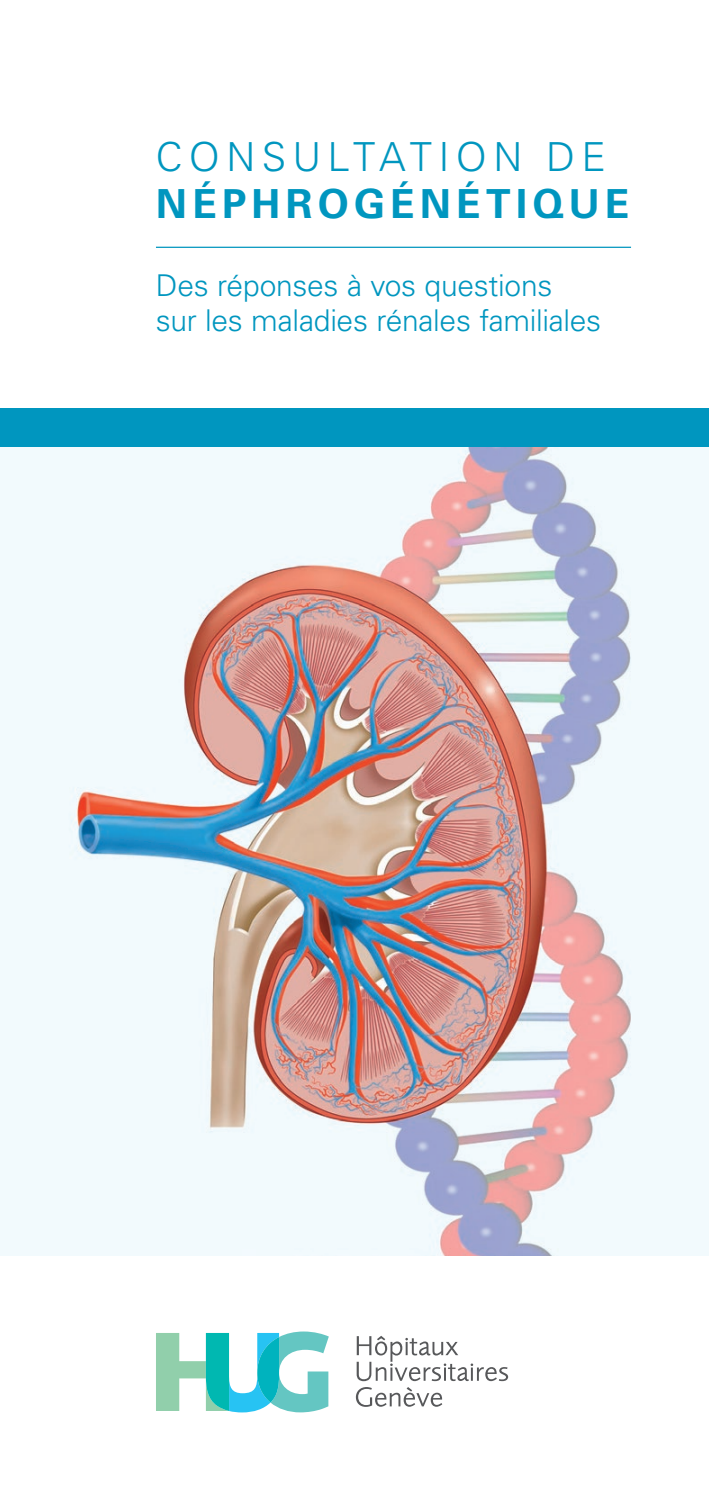
<style>
.page{position:relative;width:709px;height:1489px;background:#fff}
.page>*{position:absolute;margin:0;border:0;box-sizing:border-box;transform-origin:0 0}
.t1{font:700 40px "Univers LT Std";letter-spacing:.13em;color:#0096bf}
.t2{font:300 40px "Univers LT Std";letter-spacing:.155em;color:#0096bf}
.t3{font:300 30px/35px "Univers LT Std";letter-spacing:-.01em;color:#0096bf}
</style>
<div class="page">
<img style="left:0;top:446px;width:709px;height:808px">
<div style="left:0;top:407px;width:709px;height:39px;background:#0096bf"></div>
<hr style="left:156px;top:247px;width:475px;height:1px;background:#0096bf">
<svg style="left:156px;top:1331px;width:173px;height:81px"></svg>
<svg style="left:356px;top:1336px;width:152px;height:44px"></svg>
<svg style="left:356px;top:1387px;width:86px;height:19px"></svg>
<h1 class="t2" style="left:156px;top:132px;width:451px">CONSULTATION DE</h1>
<h1 class="t1" style="left:156px;top:181px;width:474px">NÉPHROGÉNÉTIQUE</h1>
<p class="t3" style="left:156px;top:268px;width:447px">Des réponses à vos questions<br>sur les maladies rénales familiales</p>
</div>
